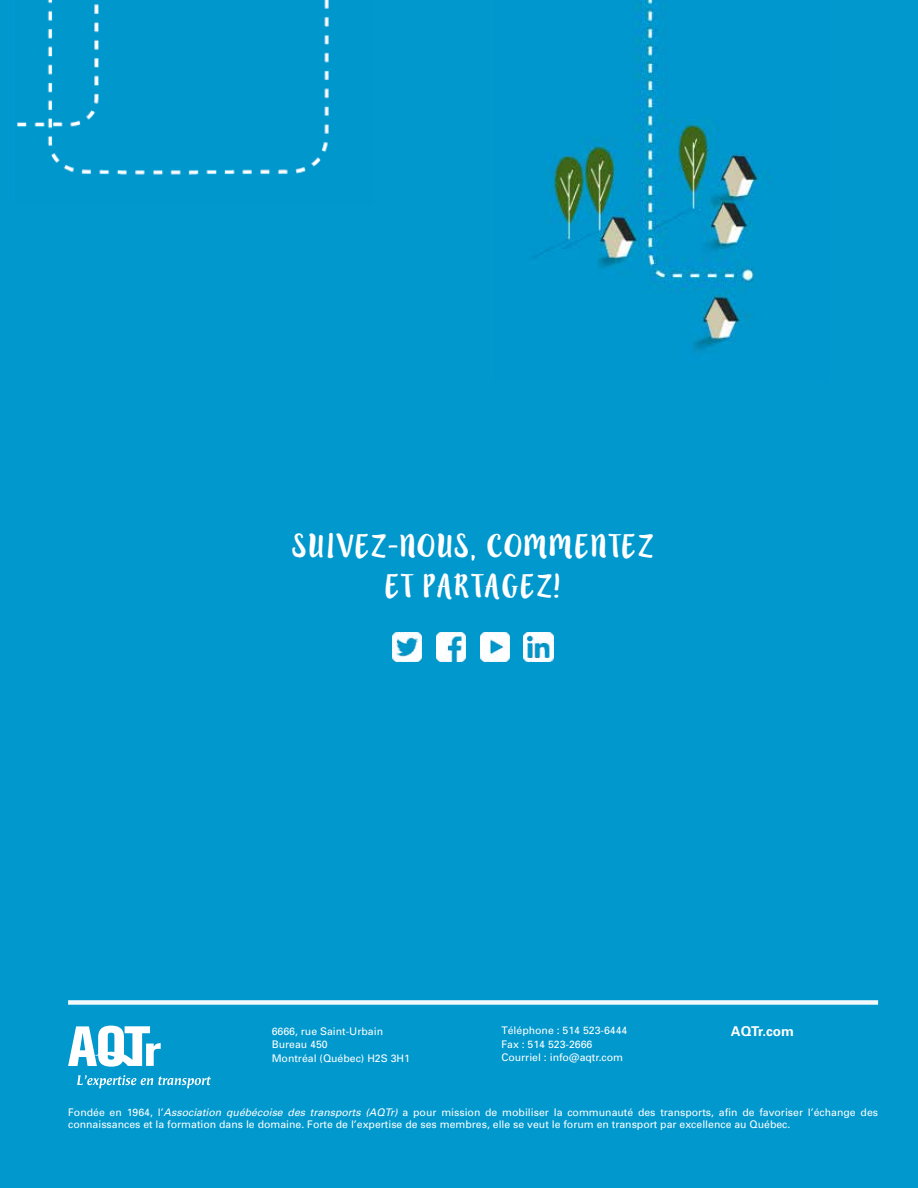
<style>
.page{position:relative;width:918px;height:1188px;background:#0098cd}
.page>*{position:absolute;margin:0;border:0;box-sizing:border-box;transform-origin:0 0}
.t1{font:26.55px/39.9px "Lilly Belle";letter-spacing:.01em;color:#fff;text-align:center}
.t2{font:700 13.5px "Univers";color:#fff}
.t3{font:10.5px/13.5px "Univers";color:#fff}
.s1{font-style:italic}
</style>
<div class="page">
<svg style="left:77px;top:1075px;width:134px;height:13px"></svg>
<svg style="left:68px;top:1026px;width:93px;height:41px"></svg>
<div style="left:68px;top:1000px;width:810px;height:5px;background:#f2f9fc"></div>
<img style="left:393px;top:632px;width:29px;height:29px">
<img style="left:524px;top:632px;width:29px;height:29px">
<img style="left:436px;top:632px;width:30px;height:29px">
<img style="left:480px;top:632px;width:29px;height:29px">
<img style="left:535px;top:0;width:235px;height:351px">
<img style="left:17px;top:0;width:312px;height:175px">
<h1 class="t1" style="left:291px;top:527px;width:364px">SUIVEZ-NOUS, COMMENTEZ<br>ET PARTAGEZ!</h1>
<p class="t3" style="left:272px;top:1024px;width:140px">6666, rue Saint-Urbain<br>Bureau 450<br>Montréal (Québec) H2S 3H1</p>
<p class="t2" style="left:731px;top:1022px;width:65px">AQTr.com</p>
<p class="t3" style="left:501px;top:1023px;width:128px">Téléphone : 514 523-6444<br>Fax : 514 523-2666<br>Courriel : info@aqtr.com</p>
<p class="t3" style="left:68px;top:1105px;width:812px;line-height:12.6px">Fondée en 1964, l’<span class="s1">Association québécoise des transports (AQTr)</span> a pour mission de mobiliser la communauté des transports, afin de favoriser l’échange des connaissances et la formation dans le domaine. Forte de l’expertise de ses membres, elle se veut le forum en transport par excellence au Québec.</p>
</div>
